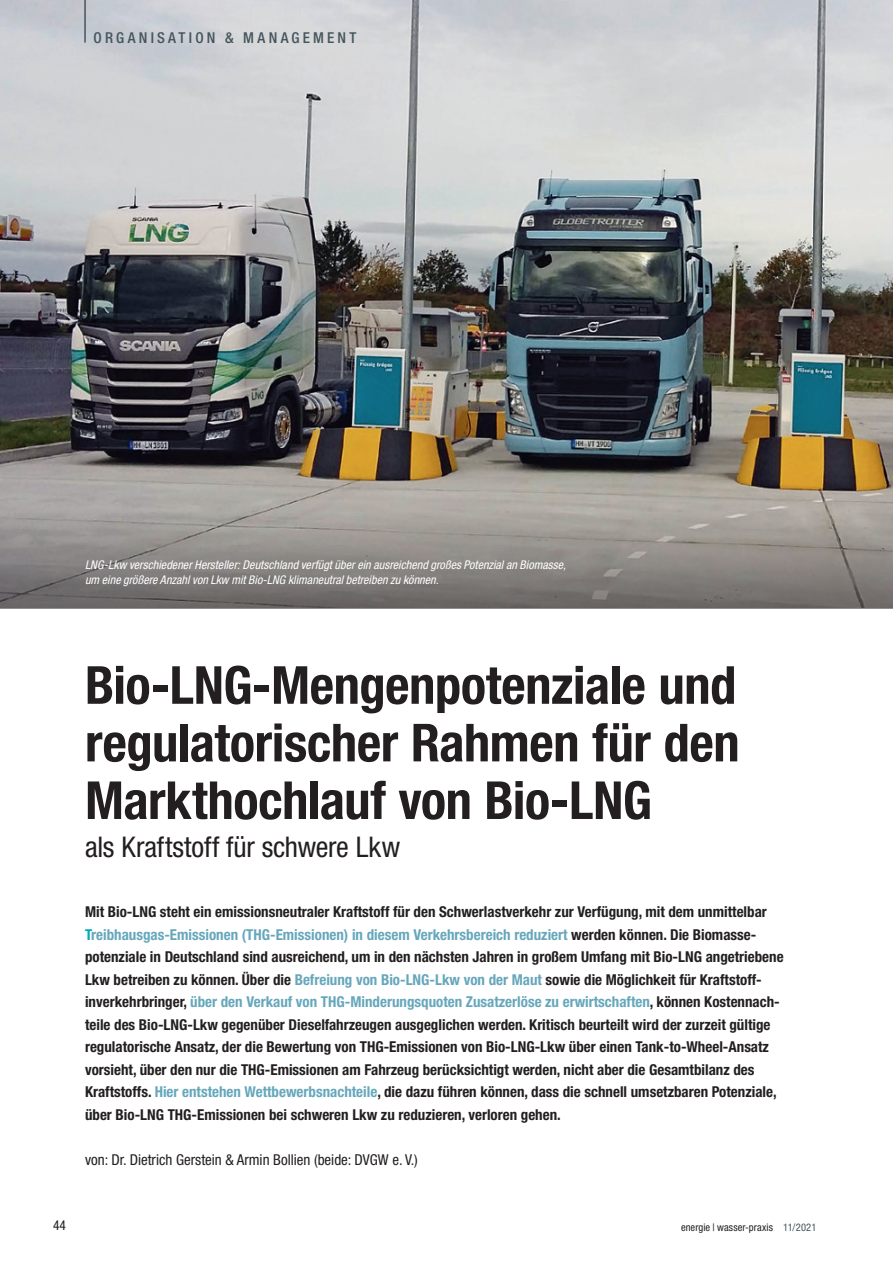
<style>
.page{position:relative;width:893px;height:1263px;background:#fff}
.page>*{position:absolute;margin:0;border:0;box-sizing:border-box;transform-origin:0 0}
.t1{font:700 condensed 52.5px/57.6px "Helvetica Neue LT Std";letter-spacing:-.01em;color:#231f20;text-align:justify}
.t2{font:condensed 28.5px "Helvetica Neue LT Std";letter-spacing:-.005em;color:#231f20}
.t3{font:700 condensed 15px/22.5px "Helvetica Neue LT Std";color:#231f20}
.t4{font:condensed 15px "Helvetica Neue LT Std";color:#231f20}
.t5{font:500 condensed 15px "Helvetica Neue LT Std";letter-spacing:.21em;color:#45555d}
.t6{font:condensed 13.5px "Helvetica Neue LT Std";color:#231f20}
.t7{font:italic condensed 12px/15px "Helvetica Neue LT Std";letter-spacing:.005em;color:#fff}
.t8{font:condensed 10.5px "Helvetica Neue LT Std";letter-spacing:.005em;color:#231f20}
.s1{color:#00aab8}
.s2{color:#66a7bb}
.s3{color:#45555d}
</style>
<div class="page">
<img style="left:0;top:0;width:893px;height:512px">
<hr style="left:84px;top:0;width:2px;height:43px;background:#45555d">
<svg style="left:0;top:512px;width:893px;height:96px;background:#8a8683"></svg>
<p class="t5" style="left:94px;top:28px;width:264px">ORGANISATION &amp; MANAGEMENT</p>
<p class="t7" style="left:85px;top:558px;width:482px">LNG-Lkw verschiedener Hersteller: Deutschland verfügt über ein ausreichend großes Potenzial an Biomasse, um eine größere Anzahl von Lkw mit Bio-LNG klimaneutral betreiben zu können.</p>
<h1 class="t1" style="left:85px;top:656px;width:656px">Bio-LNG-Mengenpotenziale und regulatorischer Rahmen für den Markthochlauf von Bio-LNG</h1>
<h2 class="t2" style="left:85px;top:831px;width:317px">als Kraftstoff für schwere Lkw</h2>
<p class="t3" style="left:85px;top:900px;width:700px">Mit Bio-LNG steht ein emissionsneutraler Kraftstoff für den Schwerlastverkehr zur Verfügung, mit dem unmittelbar <span class="s1">T</span><span class="s2">reibhausgas-Emissionen (THG-Emissionen) in diesem Verkehrsbereich reduziert</span> werden können. Die Biomasse&shy;potenziale in Deutschland sind ausreichend, um in den nächsten Jahren in großem Umfang mit Bio-LNG angetriebene Lkw betreiben zu können. Über die <span class="s2">Befreiung von Bio-LNG-Lkw von der Maut</span> sowie die Möglichkeit für Kraftstoff&shy;inverkehrbringer, <span class="s2">über den Verkauf von THG-Minderungsquoten Zusatzerlöse zu erwirtschaften</span>, können Kostennach&shy;teile des Bio-LNG-Lkw gegenüber Dieselfahrzeugen ausgeglichen werden. Kritisch beurteilt wird der zurzeit gültige regulatorische Ansatz, der die Bewertung von THG-Emissionen von Bio-LNG-Lkw über einen Tank-to-Wheel-Ansatz vorsieht, über den nur die THG-Emissionen am Fahrzeug berücksichtigt werden, nicht aber die Gesamtbilanz des Kraftstoffs. <span class="s2">Hier entstehen Wettbewerbsnachteile</span>, die dazu führen können, dass die schnell umsetzbaren Potenziale, über Bio-LNG THG-Emissionen bei schweren Lkw zu reduzieren, verloren gehen.</p>
<p class="t4" style="left:85px;top:1151px;width:334px">von: Dr. Dietrich Gerstein &amp; Armin Bollien (beide: DVGW e. V.)</p>
<p class="t6" style="left:53px;top:1218px;width:14px">44</p>
<p class="t8" style="left:681px;top:1221px;width:137px">energie | wasser-praxis <span class="s3">11/2021</span></p>
</div>
